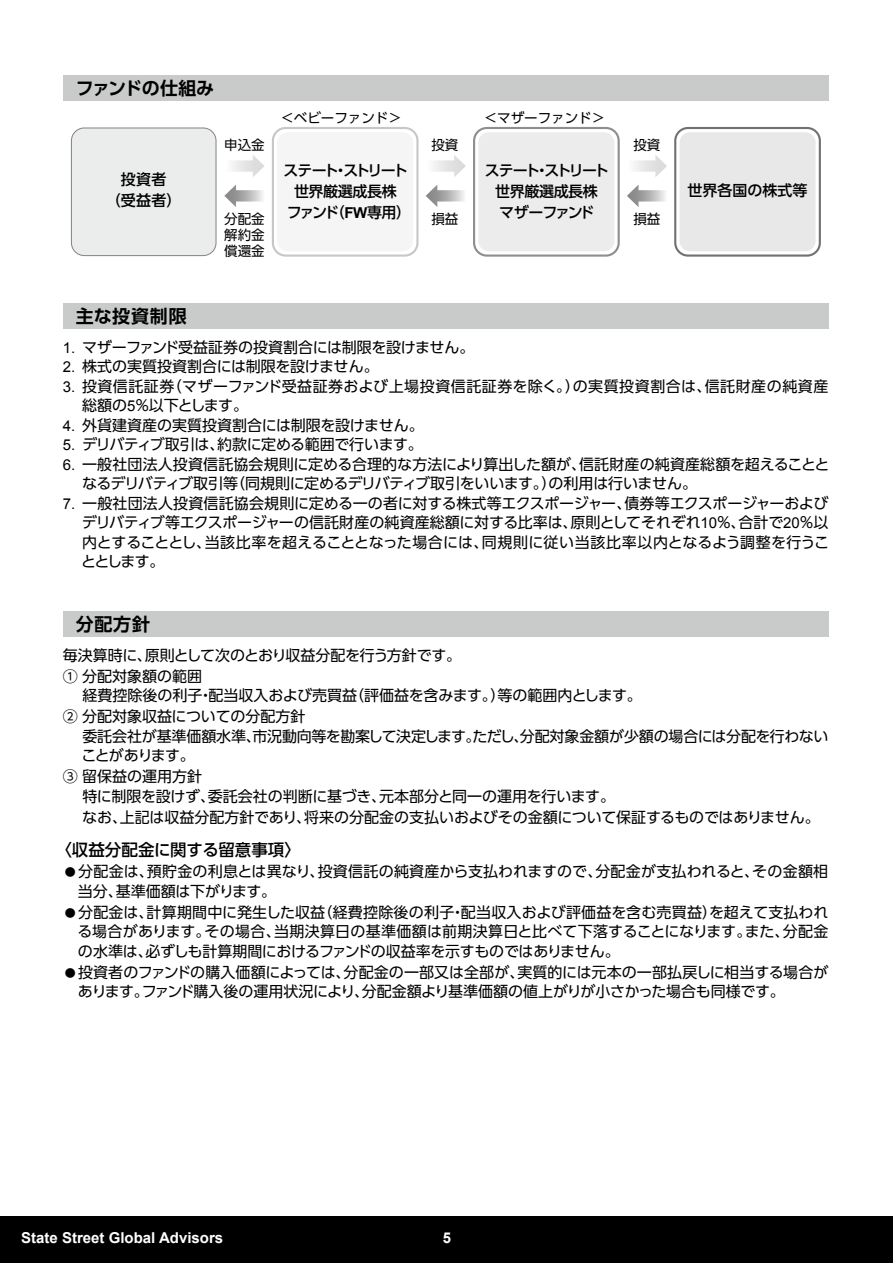
<style>
.page{position:relative;width:893px;height:1263px;background:#fff}
.page>*{position:absolute;margin:0;border:0;box-sizing:border-box;transform-origin:0 0}
.t1{font:700 18px "UD Shin Go Pro De";letter-spacing:.02em;color:#000}
.t2{font:700 18px "UD Shin Go Pro De";letter-spacing:-.03em;color:#000}
.t3{font:500 16.5px "UD Shin Go Pro";color:#000}
.t4{font:15px/19.5px "UD Shin Go Pro";letter-spacing:-.005em;color:#000}
.t5{font:15px/19.5px "UD Shin Go Pro";letter-spacing:.035em;color:#000}
.t6{font:500 15px/21px "UD Shin Go Pro";letter-spacing:-.07em;color:#000;text-align:center}
.t7{font:15px "UD Shin Go Pro";letter-spacing:-.03em;color:#000}
.t8{font:700 15px "Arial";color:#fff}
.t9{font:500 15px/21px "UD Shin Go Pro";letter-spacing:-.065em;color:#000;text-align:center}
.t10{font:500 15px/21px "UD Shin Go Pro";letter-spacing:-.025em;color:#000;text-align:center}
.t11{font:500 15px "UD Shin Go Pro";color:#000}
.t12{font:700 14.85px "Arial";color:#fff}
.t13{font:13.5px/16.2px "UD Shin Go Pro";color:#000;text-align:justify}
.s1{font-family:"Arial";font-weight:700}
.s2{font-family:"Arial"}
.s3{font-family:"Meiryo"}
</style>
<div class="page">
<div style="left:63px;top:76px;width:765px;height:25px;background:#c9caca"></div>
<div style="left:63px;top:303px;width:765px;height:26px;background:#c9caca"></div>
<div style="left:63px;top:611px;width:765px;height:26px;background:#c9caca"></div>
<div style="left:71px;top:128px;width:145px;height:128px;background:#ebecec;border-radius:13px"></div>
<div style="left:71px;top:127px;width:146px;height:129px;border:1px solid #898989;border-radius:13px"></div>
<svg style="left:232px;top:155px;width:32px;height:22px"></svg>
<svg style="left:224px;top:185px;width:39px;height:22px"></svg>
<svg style="left:434px;top:155px;width:32px;height:22px"></svg>
<svg style="left:426px;top:185px;width:38px;height:22px"></svg>
<svg style="left:635px;top:155px;width:32px;height:22px"></svg>
<svg style="left:627px;top:185px;width:38px;height:22px"></svg>
<div style="left:277px;top:132px;width:136px;height:119px;background:#f5f5f6;border-radius:11px"></div>
<div style="left:272px;top:127px;width:147px;height:130px;border:2px solid #c6c7c7;border-radius:13px"></div>
<div style="left:478px;top:132px;width:136px;height:119px;background:#ececed;border-radius:11px"></div>
<div style="left:473px;top:127px;width:147px;height:130px;border:2px solid #8e8e8f;border-radius:13px"></div>
<div style="left:679px;top:132px;width:137px;height:119px;background:#e8e8e8;border-radius:11px"></div>
<div style="left:674px;top:127px;width:147px;height:130px;border:2px solid #727171;border-radius:13px"></div>
<div style="left:0;top:1216px;width:893px;height:47px;background:#000"></div>
<p class="t2" style="left:76px;top:74px;width:140px">ファンドの仕組み</p>
<p class="t10" style="left:106px;top:168px;width:77px">投資者<br>（受益者）</p>
<p class="t13" style="left:280px;top:109px;width:123px">＜ベビーファンド＞</p>
<p class="t13" style="left:484px;top:109px;width:123px">＜マザーファンド＞</p>
<p class="t13" style="left:224px;top:137px;width:42px">申込金</p>
<p class="t13" style="left:431px;top:137px;width:28px">投資</p>
<p class="t13" style="left:224px;top:210px;width:42px">分配金解約金償還金</p>
<p class="t6" style="left:284px;top:159px;width:129px">ステート・ストリート世界厳選成長株<br>ファンド（<span class="s1">FW</span>専用）</p>
<p class="t9" style="left:485px;top:159px;width:126px">ステート・ストリート世界厳選成長株<br>マザーファンド</p>
<p class="t13" style="left:431px;top:210px;width:28px">損益</p>
<p class="t13" style="left:633px;top:137px;width:28px">投資</p>
<p class="t13" style="left:633px;top:210px;width:28px">損益</p>
<p class="t11" style="left:687px;top:179px;width:122px">世界各国の株式等</p>
<p class="t1" style="left:76px;top:301px;width:113px">主な投資制限</p>
<p class="t4" style="left:63px;top:337px;width:413px"><span class="s2">1.</span> マザーファンド受益証券の投資割合には制限を設けません。</p>
<p class="t4" style="left:63px;top:356px;width:317px"><span class="s2">2.</span> 株式の実質投資割合には制限を設けません。</p>
<p class="t5" style="left:82px;top:376px;width:748px;text-indent:-19px"><span class="s2">3.</span> 投資信託証券（マザーファンド受益証券および上場投資信託証券を除く。）の実質投資割合は、信託財産の純資産総額の<span class="s2">5</span>％以下とします。</p>
<p class="t4" style="left:63px;top:415px;width:362px"><span class="s2">4.</span> 外貨建資産の実質投資割合には制限を設けません。</p>
<p class="t7" style="left:63px;top:432px;width:361px"><span class="s2">5.</span> デリバティブ取引は、約款に定める範囲で行います。</p>
<p class="t4" style="left:82px;top:454px;width:749px;text-indent:-19px"><span class="s2">6.</span> 一般社団法人投資信託協会規則に定める合理的な方法により算出した額が、信託財産の純資産総額を超えることとなるデリバティブ取引等（同規則に定めるデリバティブ取引をいいます。）の利用は行いません。</p>
<p class="t4" style="left:81px;top:493px;width:749px;text-align:justify;text-indent:-18px"><span class="s2">7.</span> 一般社団法人投資信託協会規則に定める一の者に対する株式等エクスポージャー、債券等エクスポージャーおよびデリバティブ等エクスポージャーの信託財産の純資産総額に対する比率は、原則としてそれぞれ<span class="s2">10</span>％、合計で<span class="s2">20</span>％以内とすることとし、当該比率を超えることとなった場合には、同規則に従い当該比率以内となるよう調整を行うこととします。</p>
<p class="t1" style="left:76px;top:609px;width:76px">分配方針</p>
<p class="t4" style="left:63px;top:644px;width:400px;line-height:21px">毎決算時に、原則として次のとおり収益分配を行う方針です。<br>① 分配対象額の範囲</p>
<p class="t4" style="left:63px;top:685px;width:580px;line-height:21px;text-indent:20px">経費控除後の利子・配当収入および売買益（評価益を含みます。）等の範囲内とします。<br>② 分配対象収益についての分配方針</p>
<p class="t4" style="left:82px;top:726px;width:748px">委託会社が基準価額水準、市況動向等を勘案して決定します。ただし、分配対象金額が少額の場合には分配を行わないことがあります。</p>
<p class="t4" style="left:82px;top:766px;width:534px;text-indent:-20px">③ 留保益の運用方針<br>特に制限を設けず、委託会社の判断に基づき、元本部分と同一の運用を行います。</p>
<p class="t4" style="left:82px;top:807px;width:739px">なお、上記は収益分配方針であり、将来の分配金の支払いおよびその金額について保証するものではありません。</p>
<p class="t3" style="left:55px;top:836px;width:247px">〈収益分配金に関する留意事項〉</p>
<p class="t4" style="left:78px;top:861px;width:752px;text-indent:-15px"><span class="s3">●</span>分配金は、預貯金の利息とは異なり、投資信託の純資産から支払われますので、分配金が支払われると、その金額相当分、基準価額は下がります。</p>
<p class="t4" style="left:77px;top:902px;width:753px;text-align:justify;text-indent:-15px"><span class="s3">●</span>分配金は、計算期間中に発生した収益（経費控除後の利子・配当収入および評価益を含む売買益）を超えて支払われる場合があります。その場合、当期決算日の基準価額は前期決算日と比べて下落することになります。また、分配金の水準は、必ずしも計算期間におけるファンドの収益率を示すものではありません。</p>
<p class="t4" style="left:78px;top:962px;width:752px;text-indent:-15px"><span class="s3">●</span>投資者のファンドの購入価額によっては、分配金の一部又は全部が、実質的には元本の一部払戻しに相当する場合があります。ファンド購入後の運用状況により、分配金額より基準価額の値上がりが小さかった場合も同様です。</p>
<p class="t8" style="left:21px;top:1228px;width:203px">State Street Global Advisors</p>
<p class="t12" style="left:442px;top:1228px;width:10px">5</p>
</div>
